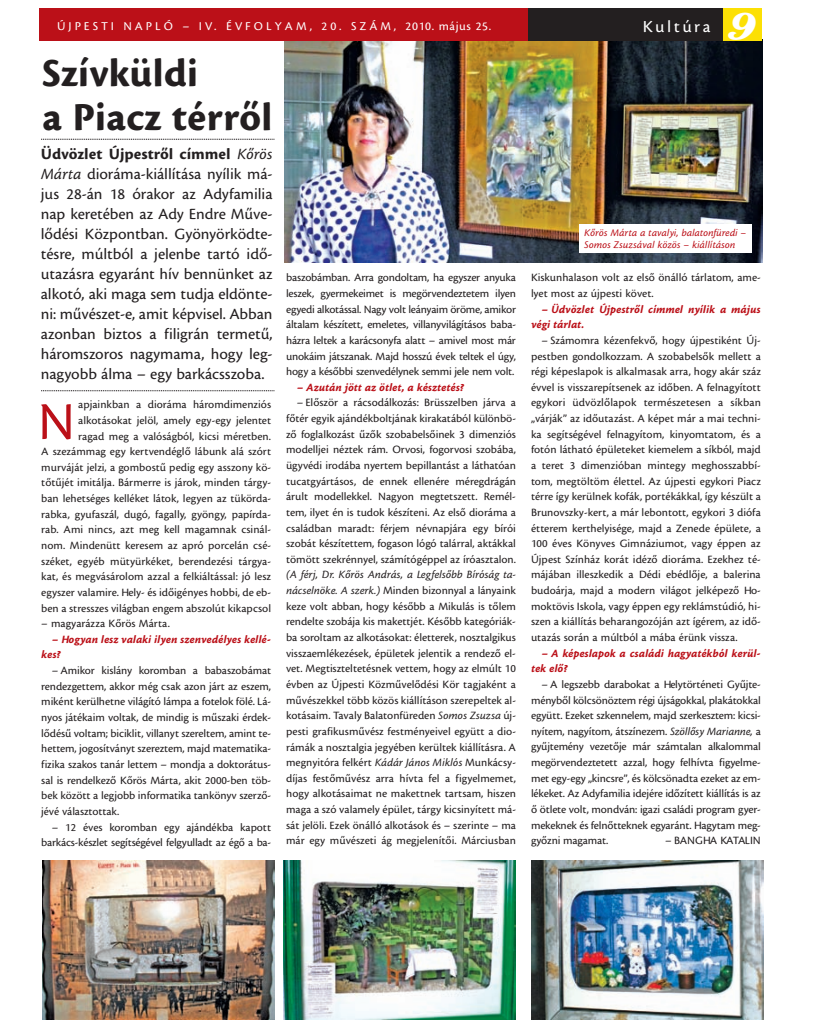
<style>
.page{position:relative;width:833px;height:1025px;background:#fff}
.page>*{position:absolute;margin:0;border:0;box-sizing:border-box;transform-origin:0 0}
.t1{font:55px "Cronos M";color:#bb1018}
.t2{font:700 41.25px/43.8px "Cronos M";letter-spacing:-.005em;color:#231f20}
.t3{font:40px "Eclat ICG";color:#fff}
.t4{font:17.5px "Cronos M";letter-spacing:.145em;color:#fff}
.t5{font:16.25px/20px "Cronos M";letter-spacing:-.005em;color:#231f20;text-align:justify}
.t6{font:12.5px "Cronos M";letter-spacing:.24em;color:#fff}
.t7{font:11.62px/15.6px "Cronos M";color:#231f20;text-align:justify}
.t8{font:italic 700 11.62px/15.6px "Cronos M";color:#bb1018}
.t9{font:11.62px/15.6px "Cronos M";letter-spacing:-.02em;color:#231f20;text-align:right}
.t10{font:italic 10.62px/11.9px "Cronos M";color:#bb1018}
.s1{font-weight:700}
.s2{font-style:italic}
</style>
<div class="page">
<img style="left:285px;top:41px;width:477px;height:221px">
<svg style="left:41px;top:139px;width:233px;height:1px"></svg>
<svg style="left:41px;top:390px;width:233px;height:1px"></svg>
<div style="left:39px;top:9px;width:489px;height:32px;background:#bb1018"></div>
<div style="left:528px;top:9px;width:196px;height:32px;background:#231f20"></div>
<div style="left:723px;top:9px;width:39px;height:32px;background:#fce004"></div>
<div style="left:579px;top:225px;width:173px;height:28px;background:#fff"></div>
<img style="left:283px;top:860px;width:232px;height:158px">
<img style="left:43px;top:860px;width:231px;height:158px">
<img style="left:531px;top:860px;width:232px;height:158px">
<p class="t6" style="left:57px;top:21px;width:435px">ÚJPESTI NAPLÓ – IV. ÉVFOLYAM, 20. SZÁM, 2010. május 25.</p>
<h3 class="t4" style="left:643px;top:19px;width:69px">Kultúra</h3>
<h3 class="t3" style="left:728px;top:1px;width:30px">9</h3>
<h2 class="t2" style="left:42px;top:53px;width:232px">Szívküldi<br>a Piacz térrõl</h2>
<p class="t5" style="left:41px;top:144px;width:233px"><span class="s1">Üdvözlet Újpestrõl címmel</span> <span class="s2">Kõrös Márta</span> dioráma-kiállítása nyílik má&shy;jus 28-án 18 órakor az Adyfamilia nap keretében az Ady Endre Mûve&shy;lõdési Központban. Gyönyörködte&shy;tésre, múltból a jelenbe tartó idõ&shy;utazásra egyaránt hív bennünket az alkotó, aki maga sem tudja eldönte&shy;ni: mûvészet-e, amit képvisel. Abban azonban biztos a filigrán termetû, háromszoros nagymama, hogy leg&shy;nagyobb álma – egy barkácsszoba.</p>
<h1 class="t1" style="left:38px;top:399px;width:39px">N</h1>
<p class="t7" style="left:41px;top:397px;width:231px;text-align:right">apjainkban a dioráma háromdimenziós alkotásokat jelöl, amely egy-egy jelentet<br>ragad meg a valóságból, kicsi méretben.<br>A szezámmag egy kertvendéglõ lábunk alá szórt murváját jelzi, a gombostû pedig egy asszony kö&shy;tõtûjét imitálja. Bármerre is járok, minden tárgy&shy;ban lehetséges kelléket látok, legyen az tükörda&shy;rabka, gyufaszál, dugó, fagally, gyöngy, papírda&shy;rab. Ami nincs, azt meg kell magamnak csinál&shy;nom. Mindenütt keresem az apró porcelán csé&shy;széket, egyéb mütyürkéket, berendezési tárgya&shy;kat, és megvásárolom azzal a felkiáltással: jó lesz egyszer valamire. Hely- és idõigényes hobbi, de eb&shy;ben a stresszes világban engem abszolút kikapcsol</p>
<p class="t7" style="left:41px;top:616px;width:130px">– magyarázza Kõrös Márta.</p>
<p class="t8" style="left:41px;top:631px;width:231px;text-indent:11px">– Hogyan lesz valaki ilyen szenvedélyes kellé&shy;kes?</p>
<p class="t7" style="left:41px;top:662px;width:231px;text-indent:11px">– Amikor kislány koromban a babaszobámat rendezgettem, akkor még csak azon járt az eszem, miként kerülhetne világító lámpa a fotelok fölé. Lá&shy;nyos játékaim voltak, de mindig is mûszaki érdek&shy;lõdésû voltam; biciklit, villanyt szereltem, amint te&shy;hettem, jogosítványt szereztem, majd matematika&shy;fizika szakos tanár lettem – mondja a doktorátus&shy;sal is rendelkezõ Kõrös Márta, akit 2000-ben töb&shy;bek között a legjobb informatika tankönyv szerzõ&shy;jévé választottak.</p>
<p class="t9" style="left:41px;top:819px;width:231px">– 12 éves koromban egy ajándékba kapott barkács-készlet segítségével felgyulladt az égõ a ba-</p>
<p class="t7" style="left:286px;top:270px;width:231px">baszobámban. Arra gondoltam, ha egyszer anyuka leszek, gyermekeimet is megörvendeztetem ilyen egyedi alkotással. Nagy volt leányaim öröme, amikor általam készített, emeletes, villanyvilágításos baba&shy;házra leltek a karácsonyfa alatt – amivel most már unokáim játszanak. Majd hosszú évek teltek el úgy, hogy a késõbbi szenvedélynek semmi jele nem volt.</p>
<p class="t8" style="left:297px;top:380px;width:169px">– Azután jött az ötlet, a késztetés?</p>
<p class="t7" style="left:286px;top:395px;width:231px;text-indent:11px">– Elõször a rácsodálkozás: Brüsszelben járva a fõtér egyik ajándékboltjának kirakatából különbö&shy;zõ foglalkozást ûzõk szobabelsõinek 3 dimenziós modelljei néztek rám. Orvosi, fogorvosi szobába, ügyvédi irodába nyertem bepillantást a láthatóan tucatgyártásos, de ennek ellenére méregdrágán árult modellekkel. Nagyon megtetszett. Remél&shy;tem, ilyet én is tudok készíteni. Az elsõ dioráma a családban maradt: férjem névnapjára egy bírói szobát készítettem, fogason lógó talárral, aktákkal tömött szekrénnyel, számítógéppel az íróasztalon.</p>
<p class="t7" style="left:286px;top:567px;width:231px"><span class="s2">(A férj, Dr. Kõrös András, a Legfelsõbb Bíróság ta&shy;nácselnöke. A szerk.)</span> Minden bizonnyal a lányaink keze volt abban, hogy késõbb a Mikulás is tõlem rendelte szobája kis makettjét. Késõbb kategóriák&shy;ba soroltam az alkotásokat: életterek, nosztalgikus visszaemlékezések, épületek jelentik a rendezõ el&shy;vet. Megtiszteltetésnek vettem, hogy az elmúlt 10 évben az Újpesti Közmûvelõdési Kör tagjaként a mûvészekkel több közös kiállításon szerepeltek al&shy;kotásaim. Tavaly Balatonfüreden <span class="s2">Somos Zsuzsa</span> új&shy;pesti grafikusmûvész festményeivel együtt a dio&shy;rámák a nosztalgia jegyében kerültek kiállításra. A megnyitóra felkért <span class="s2">Kádár János Miklós</span> Munkácsy&shy;díjas festõmûvész arra hívta fel a figyelmemet, hogy alkotásaimat ne makettnek tartsam, hiszen maga a szó valamely épület, tárgy kicsinyített má&shy;sát jelöli. Ezek önálló alkotások és – szerinte – ma már egy mûvészeti ág megjelenítõi. Márciusban</p>
<p class="t10" style="left:584px;top:227px;width:163px">Kõrös Márta a tavalyi, balatonfüredi –<br>Somos Zsuzsával közös – kiállításon</p>
<p class="t7" style="left:531px;top:270px;width:231px">Kiskunhalason volt az elsõ önálló tárlatom, ame&shy;lyet most az újpesti követ.</p>
<p class="t8" style="left:531px;top:301px;width:231px;text-indent:11px">– Üdvözlet Újpestrõl címmel nyílik a május végi tárlat.</p>
<p class="t7" style="left:531px;top:333px;width:231px;text-indent:11px">– Számomra kézenfekvõ, hogy újpestiként Új&shy;pestben gondolkozzam. A szobabelsõk mellett a régi képeslapok is alkalmasak arra, hogy akár száz évvel is visszarepítsenek az idõben. A felnagyított egykori üdvözlõlapok természetesen a síkban „várják” az idõutazást. A képet már a mai techni&shy;ka segítségével felnagyítom, kinyomtatom, és a fotón látható épületeket kiemelem a síkból, majd a teret 3 dimenzióban mintegy meghosszabbí&shy;tom, megtöltöm élettel. Az újpesti egykori Piacz térre így kerülnek kofák, portékákkal, így készült a Brunovszky-kert, a már lebontott, egykori 3 diófa étterem kerthelyisége, majd a Zenede épülete, a 100 éves Könyves Gimnáziumot, vagy éppen az Újpest Színház korát idézõ dioráma. Ezekhez té&shy;májában illeszkedik a Dédi ebédlõje, a balerina budoárja, majd a modern világot jelképezõ Ho&shy;moktövis Iskola, vagy éppen egy reklámstúdió, hi&shy;szen a kiállítás beharangozóján azt ígérem, az idõ&shy;utazás során a múltból a mába érünk vissza.</p>
<p class="t8" style="left:531px;top:645px;width:231px;text-indent:11px">– A képeslapok a családi hagyatékból kerül&shy;tek elõ?</p>
<p class="t7" style="left:531px;top:676px;width:231px;text-indent:11px">– A legszebb darabokat a Helytörténeti Gyûjte&shy;ménybõl kölcsönöztem régi újságokkal, plakátokkal együtt. Ezeket szkennelem, majd szerkesztem: kicsi&shy;nyítem, nagyítom, átszínezem. <span class="s2">Szöllõsy Marianne,</span> a gyûjtemény vezetõje már számtalan alkalommal megörvendeztetett azzal, hogy felhívta figyelme&shy;met egy-egy „kincsre”, és kölcsönadta ezeket az em&shy;lékeket. Az Adyfamilia idejére idõzített kiállítás is az õ ötlete volt, mondván: igazi családi program gyer&shy;mekeknek és felnõtteknek egyaránt. Hagytam meg&shy;gyõzni magamat.</p>
<p class="t7" style="left:665px;top:833px;width:97px">– BANGHA KATALIN</p>
</div>
